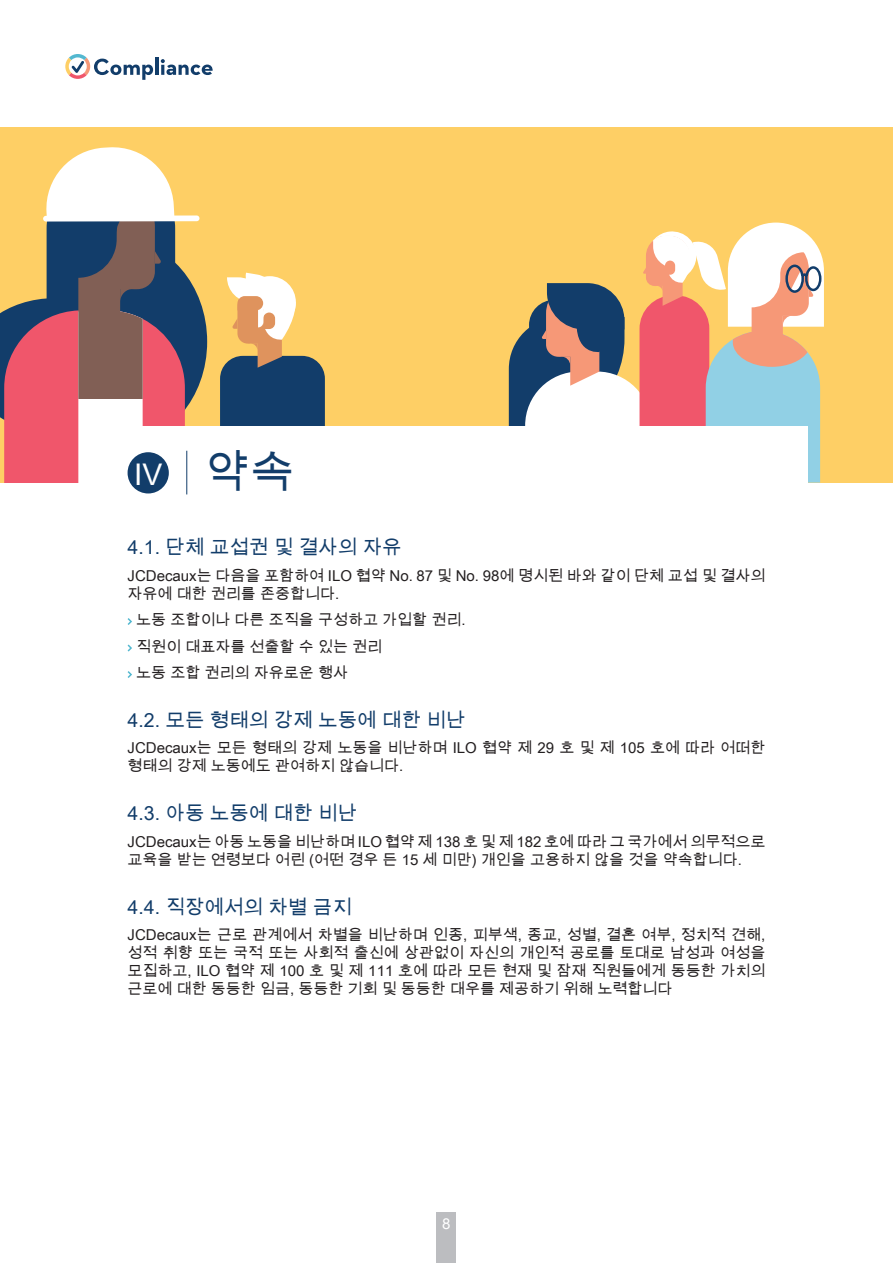
<style>
.page{position:relative;width:893px;height:1263px;background:#fff}
.page>*{position:absolute;margin:0;border:0;box-sizing:border-box;transform-origin:0 0}
.t1{font:45px "Arial Unicode MS";color:#123d6a}
.t2{font:29.85px "Arial Unicode MS";color:#fff}
.Sous_titre{font:19.5px "Arial Unicode MS";color:#123d6a}
.Texte_courant{font:15px/18px "Arial Unicode MS";color:#231f20}
.Texte_courant-2{font:15px "Arial Unicode MS";color:#fff}
</style>
<div class="page">
<div style="left:0;top:128px;width:893px;height:355px;background:#fecf65"></div>
<svg style="left:220px;top:273px;width:105px;height:154px"></svg>
<svg style="left:509px;top:223px;width:315px;height:260px"></svg>
<svg style="left:0;top:147px;width:207px;height:336px"></svg>
<div style="left:43px;top:215px;width:156px;height:7px;background:#fff;border-radius:3px"></div>
<div style="left:85px;top:427px;width:723px;height:135px;background:#fff"></div>
<div style="left:128px;top:452px;width:41px;height:41px;background:#123d6a;border-radius:50%"></div>
<hr style="left:186px;top:451px;width:1px;height:43px;background:#123d6a">
<svg style="left:127px;top:618px;width:5px;height:7px"></svg>
<svg style="left:127px;top:644px;width:5px;height:8px"></svg>
<svg style="left:127px;top:671px;width:5px;height:7px"></svg>
<div style="left:436px;top:1212px;width:20px;height:51px;background:#bcbdc0"></div>
<hr style="left:155px;top:58px;width:3px;height:17px;background:#123d6a">
<svg style="left:161px;top:59px;width:52px;height:16px"></svg>
<svg style="left:65px;top:54px;width:88px;height:26px"></svg>
<p class="t2" style="left:134px;top:452px;width:30px">IV</p>
<p class="t1" style="left:205px;top:439px;width:91px">약속</p>
<p class="Sous_titre" style="left:128px;top:533px;width:276px">4.1. 단체 교섭권 및 결사의 자유</p>
<p class="Texte_courant" style="left:128px;top:566px;width:639px">JCDecaux는 다음을 포함하여 ILO 협약 No. 87 및 No. 98에 명시된 바와 같이 단체 교섭 및 결사의 자유에 대한 권리를 존중합니다.</p>
<p class="Texte_courant" style="left:136px;top:610px;width:331px">노동 조합이나 다른 조직을 구성하고 가입할 권리.</p>
<p class="Texte_courant" style="left:136px;top:637px;width:247px">직원이 대표자를 선출할 수 있는 권리</p>
<p class="Texte_courant" style="left:136px;top:663px;width:213px">노동 조합 권리의 자유로운 행사</p>
<p class="Sous_titre" style="left:128px;top:706px;width:340px">4.2. 모든 형태의 강제 노동에 대한 비난</p>
<p class="Texte_courant" style="left:128px;top:739px;width:639px">JCDecaux는 모든 형태의 강제 노동을 비난하며 ILO 협약 제 29 호 및 제 105 호에 따라 어떠한 형태의 강제 노동에도 관여하지 않습니다.</p>
<p class="Sous_titre" style="left:128px;top:799px;width:231px">4.3. 아동 노동에 대한 비난</p>
<p class="Texte_courant" style="left:128px;top:832px;width:639px">JCDecaux는 아동 노동을 비난하며 ILO 협약 제 138 호 및 제 182 호에 따라 그 국가에서 의무적으로 교육을 받는 연령보다 어린 (어떤 경우 든 15 세 미만) 개인을 고용하지 않을 것을 약속합니다.</p>
<p class="Sous_titre" style="left:128px;top:893px;width:226px">4.4. 직장에서의 차별 금지</p>
<p class="Texte_courant" style="left:128px;top:926px;width:639px;text-align:justify">JCDecaux는 근로 관계에서 차별을 비난하며 인종, 피부색, 종교, 성별, 결혼 여부, 정치적 견해, 성적 취향 또는 국적 또는 사회적 출신에 상관없이 자신의 개인적 공로를 토대로 남성과 여성을 모집하고, ILO 협약 제 100 호 및 제 111 호에 따라 모든 현재 및 잠재 직원들에게 동등한 가치의 근로에 대한 동등한 임금, 동등한 기회 및 동등한 대우를 제공하기 위해 노력합니다</p>
<p class="Texte_courant-2" style="left:442px;top:1213px;width:10px">8</p>
</div>
